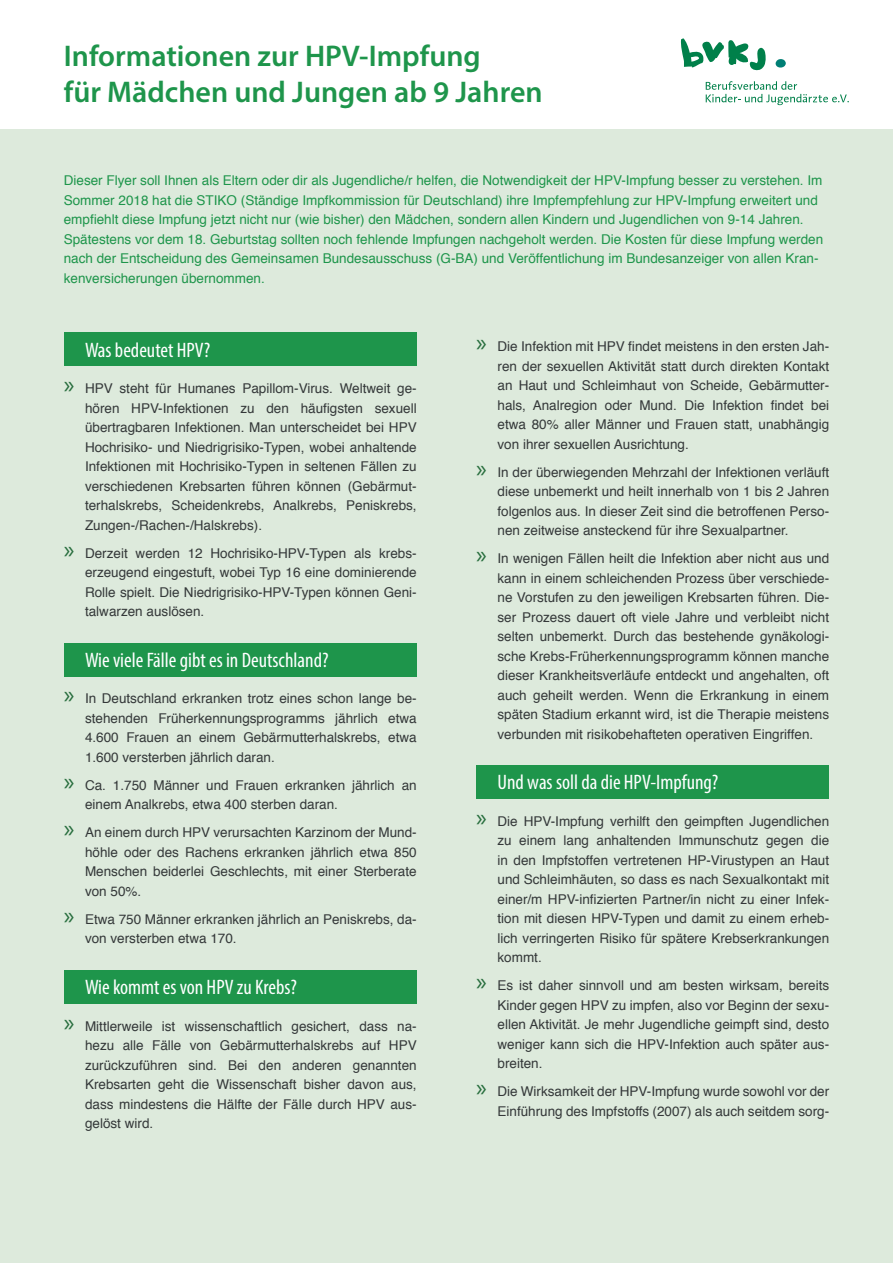
<style>
.page{position:relative;width:893px;height:1263px;background:#fff}
.page>*{position:absolute;margin:0;border:0;box-sizing:border-box;transform-origin:0 0}
.t1{font:600 30px/36px "Myriad Pro";color:#1e954b}
.t2{font:condensed 21px "Myriad Pro";color:#fff}
.t3{font:13.5px/19.5px "Helvetica";color:#343839;text-align:justify}
.t4{font:13.5px/19.5px "Helvetica";color:#1e954b}
.s1{font-family:"Myriad Pro";font-size:25.5px;color:#286e3e}
</style>
<div class="page">
<div style="left:0;top:130px;width:893px;height:1133px;background:#ddeadc"></div>
<div style="left:64px;top:332px;width:353px;height:34px;background:#1e954b"></div>
<div style="left:64px;top:643px;width:353px;height:33px;background:#1e954b"></div>
<div style="left:64px;top:970px;width:353px;height:34px;background:#1e954b"></div>
<div style="left:476px;top:765px;width:353px;height:34px;background:#1e954b"></div>
<svg style="left:681px;top:38px;width:85px;height:33px"></svg>
<svg style="left:776px;top:59px;width:10px;height:9px"></svg>
<svg style="left:706px;top:81px;width:143px;height:24px"></svg>
<h1 class="t1" style="left:64px;top:38px;width:480px">Informationen zur HPV-Impfung<br>für Mädchen und Jungen ab 9 Jahren</h1>
<p class="t4" style="left:64px;top:171px;width:761px">Dieser Flyer soll Ihnen als Eltern oder dir als Jugendliche/r helfen, die Notwendigkeit der HPV-Impfung besser zu verstehen. Im Sommer 2018 hat die STIKO (Ständige Impfkommission für Deutschland) ihre Impfempfehlung zur HPV-Impfung erweitert und empfiehlt diese Impfung jetzt nicht nur (wie bisher) den Mädchen, sondern allen Kindern und Jugendlichen von 9-14 Jahren.<br>Spätestens vor dem 18. Geburtstag sollten noch fehlende Impfungen nachgeholt werden. Die Kosten für diese Impfung werden nach der Entscheidung des Gemeinsamen Bundesausschuss (G-BA) und Veröffentlichung im Bundesanzeiger von allen Kran&shy;kenversicherungen übernommen.</p>
<h2 class="t2" style="left:85px;top:337px;width:127px">Was bedeutet HPV?</h2>
<p class="t3" style="left:85px;top:379px;width:333px;text-indent:-21px"><span class="s1">»</span> HPV steht für Humanes Papillom-Virus. Weltweit ge&shy;hören HPV-Infektionen zu den häufigsten sexuell übertragbaren Infektionen. Man unterscheidet bei HPV Hochrisiko- und Niedrigrisiko-Typen, wobei anhaltende Infektionen mit Hochrisiko-Typen in seltenen Fällen zu verschiedenen Krebsarten führen können (Gebärmut&shy;terhalskrebs, Scheidenkrebs, Analkrebs, Peniskrebs, Zungen-/Rachen-/Halskrebs).</p>
<p class="t3" style="left:85px;top:544px;width:333px;text-indent:-21px"><span class="s1">»</span> Derzeit werden 12 Hochrisiko-HPV-Typen als krebs&shy;erzeugend eingestuft, wobei Typ 16 eine dominierende Rolle spielt. Die Niedrigrisiko-HPV-Typen können Geni&shy;talwarzen auslösen.</p>
<h2 class="t2" style="left:85px;top:647px;width:245px">Wie viele Fälle gibt es in Deutschland?</h2>
<p class="t3" style="left:85px;top:689px;width:333px;text-indent:-21px"><span class="s1">»</span> In Deutschland erkranken trotz eines schon lange be&shy;stehenden Früherkennungsprogramms jährlich etwa 4.600 Frauen an einem Gebärmutterhalskrebs, etwa 1.600 versterben jährlich daran.</p>
<p class="t3" style="left:85px;top:776px;width:333px;text-indent:-21px"><span class="s1">»</span> Ca. 1.750 Männer und Frauen erkranken jährlich an einem Analkrebs, etwa 400 sterben daran.</p>
<p class="t3" style="left:85px;top:823px;width:333px;text-indent:-21px"><span class="s1">»</span> An einem durch HPV verursachten Karzinom der Mund&shy;höhle oder des Rachens erkranken jährlich etwa 850<br>Menschen beiderlei Geschlechts, mit einer Sterberate von 50%.</p>
<p class="t3" style="left:85px;top:910px;width:333px;text-indent:-21px"><span class="s1">»</span> Etwa 750 Männer erkranken jährlich an Peniskrebs, da&shy;von versterben etwa 170.</p>
<h2 class="t2" style="left:85px;top:974px;width:213px">Wie kommt es von HPV zu Krebs?</h2>
<p class="t3" style="left:85px;top:1017px;width:333px;text-indent:-21px"><span class="s1">»</span> Mittlerweile ist wissenschaftlich gesichert, dass na&shy;hezu alle Fälle von Gebärmutterhalskrebs auf HPV zurückzuführen sind. Bei den anderen genannten Krebsarten geht die Wissenschaft bisher davon aus, dass mindestens die Hälfte der Fälle durch HPV aus&shy;gelöst wird.</p>
<p class="t3" style="left:497px;top:337px;width:333px;text-indent:-21px"><span class="s1">»</span> Die Infektion mit HPV findet meistens in den ersten Jah&shy;ren der sexuellen Aktivität statt durch direkten Kontakt an Haut und Schleimhaut von Scheide, Gebärmutter&shy;hals, Analregion oder Mund. Die Infektion findet bei etwa 80% aller Männer und Frauen statt, unabhängig von ihrer sexuellen Ausrichtung.</p>
<p class="t3" style="left:497px;top:462px;width:333px;text-indent:-21px"><span class="s1">»</span> In der überwiegenden Mehrzahl der Infektionen verläuft diese unbemerkt und heilt innerhalb von 1 bis 2 Jahren folgenlos aus. In dieser Zeit sind die betroffenen Perso&shy;nen zeitweise ansteckend für ihre Sexualpartner.</p>
<p class="t3" style="left:497px;top:549px;width:333px;text-indent:-21px"><span class="s1">»</span> In wenigen Fällen heilt die Infektion aber nicht aus und kann in einem schleichenden Prozess über verschiede&shy;ne Vorstufen zu den jeweiligen Krebsarten führen. Die&shy;ser Prozess dauert oft viele Jahre und verbleibt nicht selten unbemerkt. Durch das bestehende gynäkologi&shy;sche Krebs-Früherkennungsprogramm können manche dieser Krankheitsverläufe entdeckt und angehalten, oft auch geheilt werden. Wenn die Erkrankung in einem späten Stadium erkannt wird, ist die Therapie meistens verbunden mit risikobehafteten operativen Eingriffen.</p>
<h2 class="t2" style="left:497px;top:770px;width:222px">Und was soll da die HPV-Impfung?</h2>
<p class="t3" style="left:497px;top:812px;width:333px;text-indent:-21px"><span class="s1">»</span> Die HPV-Impfung verhilft den geimpften Jugendlichen zu einem lang anhaltenden Immunschutz gegen die in den Impfstoffen vertretenen HP-Virustypen an Haut und Schleimhäuten, so dass es nach Sexualkontakt mit einer/m HPV-infizierten Partner/in nicht zu einer Infek&shy;tion mit diesen HPV-Typen und damit zu einem erheb&shy;lich verringerten Risiko für spätere Krebserkrankungen kommt.</p>
<p class="t3" style="left:497px;top:976px;width:333px;text-indent:-21px"><span class="s1">»</span> Es ist daher sinnvoll und am besten wirksam, bereits Kinder gegen HPV zu impfen, also vor Beginn der sexu&shy;ellen Aktivität. Je mehr Jugendliche geimpft sind, desto weniger kann sich die HPV-Infektion auch später aus&shy;breiten.</p>
<p class="t3" style="left:476px;top:1082px;width:354px;text-align:right"><span class="s1">»</span> Die Wirksamkeit der HPV-Impfung wurde sowohl vor der<br>Einführung des Impfstoffs (2007) als auch seitdem sorg-</p>
</div>
